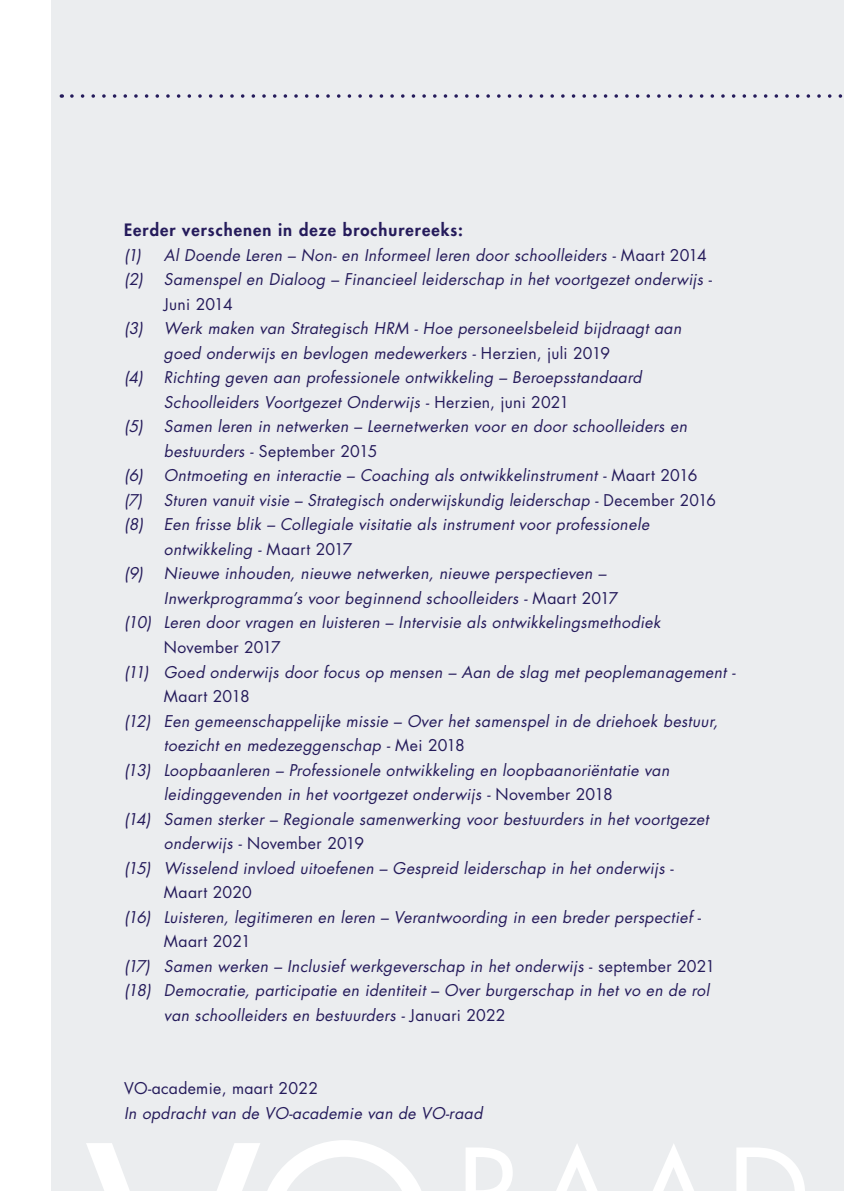
<style>
.page{position:relative;width:844px;height:1191px;background:#fff}
.page>*{position:absolute;margin:0;border:0;box-sizing:border-box;transform-origin:0 0}
.t1{font:800 16.62px "Futura LT";letter-spacing:.06em;color:#251b5b}
.t2{font:italic 15.75px/24.5px "Futura LT";letter-spacing:.025em;color:#251b5b}
.t3{font:15.75px "Futura LT";letter-spacing:.02em;color:#251b5b}
.s1{font-style:normal}
</style>
<div class="page">
<div style="left:52px;top:0;width:791px;height:1191px;background:#ebedef"></div>
<svg style="left:86px;top:1140px;width:335px;height:51px"></svg>
<svg style="left:466px;top:1148px;width:47px;height:43px"></svg>
<svg style="left:556px;top:1144px;width:41px;height:47px"></svg>
<svg style="left:653px;top:1144px;width:41px;height:47px"></svg>
<svg style="left:736px;top:1148px;width:68px;height:43px"></svg>
<svg style="left:72px;top:94px;width:772px;height:4px"></svg>
<p class="t1" style="left:124px;top:219px;width:340px">Eerder verschenen in deze brochurereeks:</p>
<p class="t2" style="left:124px;top:243px;width:584px">(1) Al Doende Leren – Non- en Informeel leren door schoolleiders - <span class="s1">Maart 2014</span></p>
<p class="t2" style="left:164px;top:267px;width:549px;text-indent:-40px">(2) Samenspel en Dialoog – Financieel leiderschap in het voortgezet onderwijs <span class="s1">-<br>Juni 2014</span></p>
<p class="t2" style="left:164px;top:316px;width:519px;text-indent:-40px">(3) Werk maken van Strategisch HRM - Hoe personeelsbeleid bijdraagt aan goed onderwijs en bevlogen medewerkers - <span class="s1">Herzien, juli 2019</span></p>
<p class="t2" style="left:164px;top:365px;width:479px;text-indent:-40px">(4) Richting geven aan professionele ontwikkeling – Beroepsstandaard<br>Schoolleiders Voortgezet Onderwijs - <span class="s1">Herzien, juni 2021</span></p>
<p class="t2" style="left:164px;top:414px;width:524px;text-indent:-40px">(5) Samen leren in netwerken – Leernetwerken voor en door schoolleiders en bestuurders - <span class="s1">September 2015</span></p>
<p class="t2" style="left:124px;top:463px;width:574px">(6) Ontmoeting en interactie – Coaching als ontwikkelinstrument - <span class="s1">Maart 2016</span></p>
<p class="t2" style="left:124px;top:488px;width:593px">(7) Sturen vanuit visie – Strategisch onderwijskundig leiderschap - <span class="s1">December 2016</span></p>
<p class="t2" style="left:164px;top:512px;width:486px;text-indent:-40px">(8) Een frisse blik – Collegiale visitatie als instrument voor professionele ontwikkeling - <span class="s1">Maart 2017</span></p>
<p class="t2" style="left:164px;top:561px;width:456px;text-indent:-40px">(9) Nieuwe inhouden, nieuwe netwerken, nieuwe perspectieven –<br>Inwerkprogramma’s voor beginnend schoolleiders - <span class="s1">Maart 2017</span></p>
<p class="t2" style="left:124px;top:610px;width:538px">(10) Leren door vragen en luisteren – Intervisie als ontwikkelingsmethodiek</p>
<p class="t3" style="left:164px;top:637px;width:119px">November 2017</p>
<p class="t2" style="left:164px;top:659px;width:572px;text-indent:-40px">(11) Goed onderwijs door focus op mensen – Aan de slag met peoplemanagement -<br><span class="s1">Maart 2018</span></p>
<p class="t2" style="left:164px;top:708px;width:555px;text-indent:-40px">(12) Een gemeenschappelijke missie – Over het samenspel in de driehoek bestuur, toezicht en medezeggenschap - <span class="s1">Mei 2018</span></p>
<p class="t2" style="left:164px;top:757px;width:507px;text-indent:-40px">(13) Loopbaanleren – Professionele ontwikkeling en loopbaanoriëntatie van leidinggevenden in het voortgezet onderwijs - <span class="s1">November 2018</span></p>
<p class="t2" style="left:164px;top:806px;width:546px;text-indent:-40px">(14) Samen sterker – Regionale samenwerking voor bestuurders in het voortgezet onderwijs - <span class="s1">November 2019</span></p>
<p class="t2" style="left:164px;top:855px;width:511px;text-indent:-40px">(15) Wisselend invloed uitoefenen – Gespreid leiderschap in het onderwijs <span class="s1">-<br>Maart 2020</span></p>
<p class="t2" style="left:164px;top:904px;width:538px;text-indent:-40px">(16) Luisteren, legitimeren en leren – Verantwoording in een breder perspectief <span class="s1">-<br>Maart 2021</span></p>
<p class="t2" style="left:124px;top:953px;width:592px">(17) Samen werken – Inclusief werkgeverschap in het onderwijs <span class="s1">- september 2021</span></p>
<p class="t2" style="left:164px;top:978px;width:547px;text-indent:-40px">(18) Democratie, participatie en identiteit – Over burgerschap in het vo en de rol van schoolleiders en bestuurders - <span class="s1">Januari 2022</span></p>
<p class="t3" style="left:124px;top:1078px;width:195px">VO‑academie, maart 2022</p>
<p class="t2" style="left:124px;top:1100px;width:360px">In opdracht van de VO‑academie van de VO‑raad</p>
</div>
